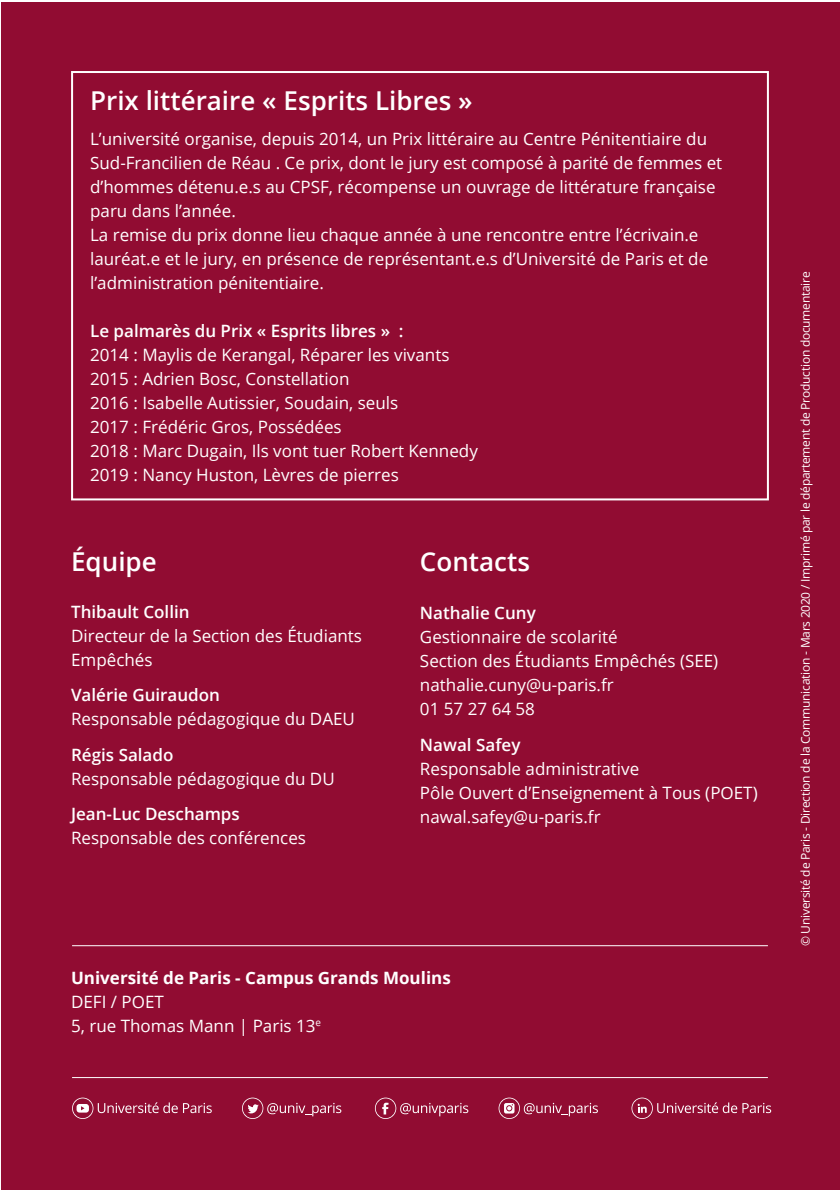
<style>
.page{position:relative;width:840px;height:1191px;background:#fff}
.page>*{position:absolute;margin:0;border:0;box-sizing:border-box;transform-origin:0 0}
.t1{font:600 26px "Open Sans";color:#fff}
.t2{font:17px/24px "Open Sans";color:#fff}
.t3{font:600 17px "Open Sans";color:#fff}
.t4{font:700 17px "Open Sans";color:#fff}
.t5{font:12px "Open Sans";letter-spacing:-.02em;color:#fff}
</style>
<div class="page">
<div style="left:1px;top:2px;width:838px;height:1188px;background:#910c32"></div>
<div style="left:71px;top:71px;width:697px;height:429px;border:2px solid #fff"></div>
<svg style="left:72px;top:1097px;width:140px;height:22px"></svg>
<svg style="left:242px;top:1097px;width:99px;height:22px"></svg>
<svg style="left:375px;top:1097px;width:93px;height:22px"></svg>
<svg style="left:498px;top:1097px;width:99px;height:22px"></svg>
<svg style="left:631px;top:1097px;width:105px;height:22px"></svg>
<svg style="left:742px;top:1102px;width:28px;height:11px"></svg>
<hr style="left:72px;top:1077px;width:695px;height:1px;background:#fff">
<hr style="left:72px;top:945px;width:695px;height:1px;background:#fff">
<h1 class="t1" style="left:90px;top:83px;width:384px">Prix littéraire « Esprits Libres »</h1>
<p class="t2" style="left:90px;top:127px;width:633px">L’université organise, depuis 2014, un Prix littéraire au Centre Pénitentiaire du Sud-Francilien de Réau . Ce prix, dont le jury est composé à parité de femmes et d’hommes détenu.e.s au CPSF, récompense un ouvrage de littérature française paru dans l’année.<br>La remise du prix donne lieu chaque année à une rencontre entre l’écrivain.e lauréat.e et le jury, en présence de représentant.e.s d’Université de Paris et de l’administration pénitentiaire.</p>
<p class="t3" style="left:90px;top:319px;width:315px">Le palmarès du Prix « Esprits libres » :</p>
<p class="t2" style="left:90px;top:343px;width:389px">2014 : Maylis de Kerangal, Réparer les vivants 2015 : Adrien Bosc, Constellation<br>2016 : Isabelle Autissier, Soudain, seuls<br>2017 : Frédéric Gros, Possédées<br>2018 : Marc Dugain, Ils vont tuer Robert Kennedy 2019 : Nancy Huston, Lèvres de pierres</p>
<h1 class="t1" style="left:71px;top:544px;width:87px">Équipe</h1>
<p class="t3" style="left:71px;top:600px;width:120px">Thibault Collin</p>
<p class="t2" style="left:71px;top:623px;width:292px">Directeur de la Section des Étudiants<br>Empêchés</p>
<p class="t3" style="left:71px;top:683px;width:150px">Valérie Guiraudon</p>
<p class="t2" style="left:71px;top:706px;width:285px">Responsable pédagogique du DAEU</p>
<p class="t3" style="left:71px;top:742px;width:104px">Régis Salado</p>
<p class="t2" style="left:71px;top:766px;width:265px">Responsable pédagogique du DU</p>
<p class="t3" style="left:71px;top:802px;width:170px">Jean-Luc Deschamps</p>
<p class="t2" style="left:71px;top:825px;width:236px">Responsable des conférences</p>
<h1 class="t1" style="left:420px;top:544px;width:111px">Contacts</h1>
<p class="t3" style="left:420px;top:601px;width:117px">Nathalie Cuny</p>
<p class="t2" style="left:420px;top:624px;width:300px">Gestionnaire de scolarité<br>Section des Étudiants Empêchés (SEE) nathalie.cuny@u-paris.fr<br>01 57 27 64 58</p>
<p class="t3" style="left:420px;top:732px;width:102px">Nawal Safey</p>
<p class="t2" style="left:420px;top:756px;width:339px">Responsable administrative<br>Pôle Ouvert d’Enseignement à Tous (POET) nawal.safey@u-paris.fr</p>
<p class="t4" style="left:71px;top:965px;width:381px">Université de Paris - Campus Grands Moulins</p>
<p class="t2" style="left:71px;top:989px;width:251px">DEFI / POET<br>5, rue Thomas Mann | Paris 13<sup>e</sup></p>
<p class="t5" style="left:796px;top:946px;width:676px;rotate:-90deg">© Université de Paris - Direction de la Communication - Mars 2020 / Imprimé par le département de Production documentaire</p>
</div>
